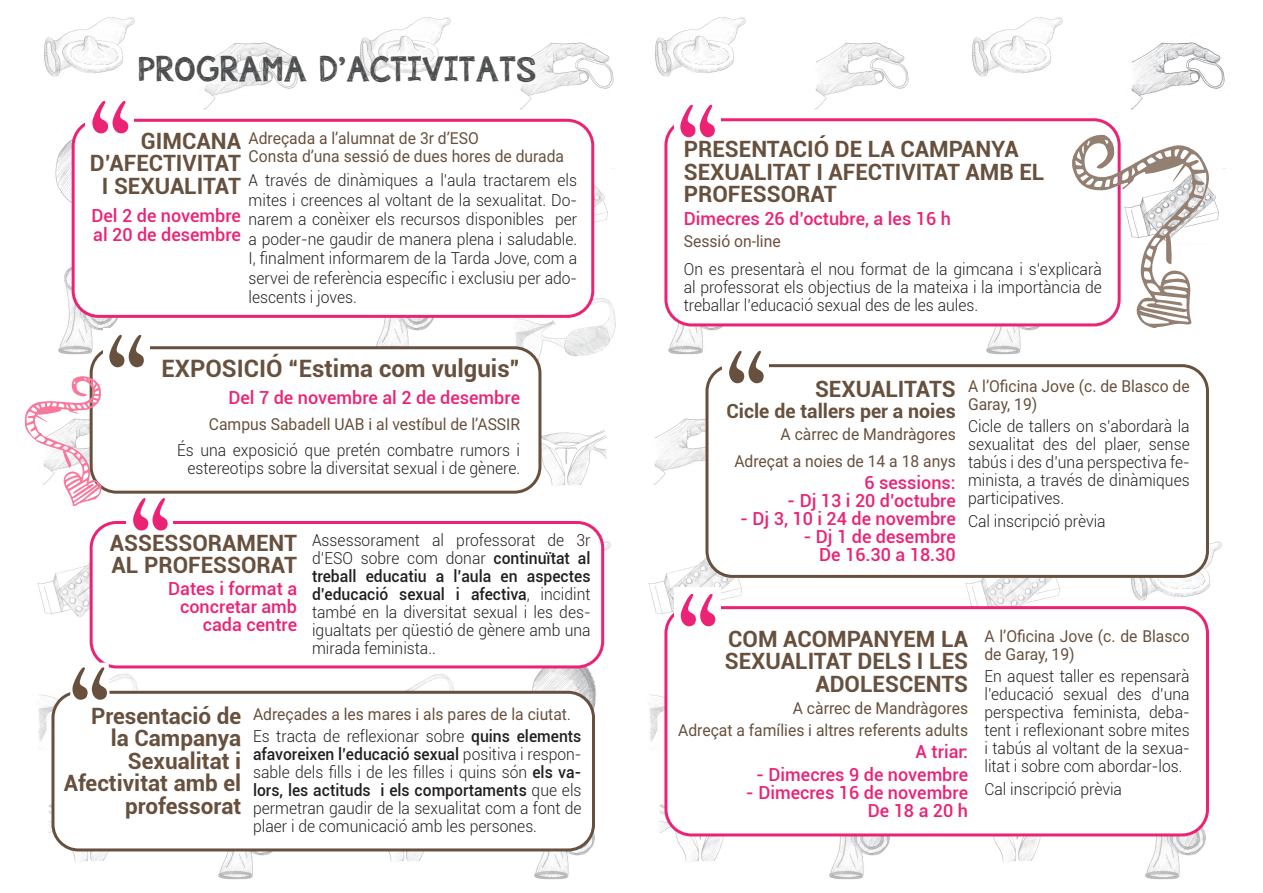
<style>
.page{position:relative;width:1263px;height:893px;background:#fff}
.page>*{position:absolute;margin:0;border:0;box-sizing:border-box;transform-origin:0 0}
.t1{font:35.85px "appleberry";letter-spacing:.03em;color:#4b4c4d}
.t2{font:700 24px "Roboto";color:#67503d}
.t3{font:700 22.5px/22.5px "Roboto";color:#67503d;text-align:right}
.t4{font:700 19.5px "Roboto";color:#67503d}
.t5{font:500 18px/19.5px "Roboto";color:#ec2275}
.t6{font:300 16.5px/18px "Roboto";color:#231f20;text-align:justify;scale:.95 1}
.t7{font:16.5px/18px "Roboto";color:#67503d;scale:.95 1}
.s1{font-weight:500}
.s2{font-weight:300;color:#231f20}
</style>
<div class="page">
<img style="left:204px;top:42px;width:94px;height:68px">
<img style="left:218px;top:851px;width:57px;height:29px">
<img style="left:529px;top:654px;width:72px;height:54px">
<img style="left:520px;top:42px;width:94px;height:68px">
<img style="left:603px;top:540px;width:8px;height:62px">
<img style="left:594px;top:169px;width:14px;height:76px">
<img style="left:534px;top:831px;width:61px;height:49px">
<img style="left:515px;top:298px;width:101px;height:79px">
<img style="left:530px;top:428px;width:77px;height:59px">
<img style="left:815px;top:42px;width:94px;height:68px">
<img style="left:829px;top:836px;width:62px;height:44px">
<img style="left:1131px;top:42px;width:94px;height:68px">
<img style="left:1130px;top:541px;width:92px;height:60px">
<img style="left:1211px;top:191px;width:8px;height:30px">
<img style="left:1145px;top:821px;width:61px;height:59px">
<img style="left:55px;top:129px;width:24px;height:85px">
<img style="left:43px;top:17px;width:92px;height:60px">
<img style="left:37px;top:544px;width:53px;height:76px">
<img style="left:58px;top:266px;width:60px;height:91px">
<img style="left:38px;top:674px;width:102px;height:76px">
<img style="left:48px;top:804px;width:83px;height:58px">
<img style="left:359px;top:17px;width:92px;height:60px">
<img style="left:376px;top:318px;width:58px;height:28px">
<img style="left:352px;top:674px;width:104px;height:17px">
<img style="left:362px;top:851px;width:85px;height:11px">
<img style="left:654px;top:418px;width:51px;height:67px">
<img style="left:654px;top:17px;width:92px;height:60px">
<img style="left:648px;top:558px;width:94px;height:62px">
<img style="left:668px;top:311px;width:62px;height:44px">
<img style="left:649px;top:694px;width:15px;height:56px">
<img style="left:659px;top:804px;width:82px;height:58px">
<img style="left:971px;top:17px;width:92px;height:60px">
<img style="left:965px;top:578px;width:95px;height:28px">
<img style="left:985px;top:326px;width:62px;height:29px">
<img style="left:973px;top:836px;width:86px;height:26px">
<div style="left:73px;top:120px;width:520px;height:196px;background:#fff;border-radius:26px"></div>
<div style="left:72px;top:119px;width:522px;height:199px;border:3px solid #ec2275;border-radius:26px"></div>
<div style="left:85px;top:94px;width:49px;height:46px;background:#fff"></div>
<svg style="left:92px;top:101px;width:36px;height:32px"></svg>
<div style="left:91px;top:522px;width:512px;height:145px;background:#fff;border-radius:26px"></div>
<div style="left:90px;top:521px;width:514px;height:147px;border:3px solid #ec2275;border-radius:26px"></div>
<div style="left:127px;top:491px;width:46px;height:46px;background:#fff"></div>
<svg style="left:133px;top:498px;width:35px;height:32px"></svg>
<div style="left:707px;top:366px;width:500px;height:210px;background:#fff;border-radius:26px"></div>
<div style="left:705px;top:364px;width:504px;height:214px;border:3px solid #67503d;border-radius:26px"></div>
<div style="left:722px;top:344px;width:47px;height:46px;background:#fff"></div>
<svg style="left:729px;top:351px;width:35px;height:32px"></svg>
<div style="left:666px;top:120px;width:453px;height:205px;background:#fff;border-radius:26px"></div>
<div style="left:664px;top:118px;width:457px;height:208px;border:3px solid #ec2275;border-radius:26px"></div>
<div style="left:674px;top:98px;width:46px;height:46px;background:#fff"></div>
<svg style="left:680px;top:105px;width:35px;height:32px"></svg>
<svg style="left:1071px;top:134px;width:140px;height:194px"></svg>
<div style="left:91px;top:348px;width:449px;height:144px;background:#fff;border-radius:26px"></div>
<div style="left:90px;top:346px;width:451px;height:148px;border:3px solid #67503d;border-radius:26px"></div>
<div style="left:103px;top:328px;width:46px;height:46px;background:#fff"></div>
<svg style="left:109px;top:335px;width:35px;height:32px"></svg>
<svg style="left:25px;top:376px;width:77px;height:131px"></svg>
<div style="left:53px;top:692px;width:540px;height:158px;background:#fff;border-radius:26px"></div>
<div style="left:51px;top:691px;width:544px;height:160px;border:3px solid #67503d;border-radius:26px"></div>
<svg style="left:69px;top:662px;width:41px;height:38px"></svg>
<div style="left:666px;top:608px;width:541px;height:227px;background:#fff;border-radius:26px"></div>
<div style="left:664px;top:606px;width:545px;height:230px;border:3px solid #ec2275;border-radius:26px"></div>
<div style="left:674px;top:587px;width:47px;height:46px;background:#fff"></div>
<svg style="left:681px;top:594px;width:34px;height:32px"></svg>
<p class="t1" style="left:139px;top:45px;width:399px">PROGRAMA D’ACTIVITATS</p>
<p class="t7" style="left:249px;top:129px;width:244px">Adreçada a l’alumnat de 3r d’ESO</p>
<p class="t7" style="left:249px;top:147px;width:334px">Consta d’una sessió de dues hores de durada</p>
<p class="t6" style="left:249px;top:170px;width:347px;line-height:19.5px">A través de dinàmiques a l’aula tractarem els mites i creences al voltant de la sexualitat. Do&shy;narem a conèixer els recursos disponibles per a poder-ne gaudir de manera plena i saludable.<br>I, finalment informarem de la Tarda Jove, com a servei de referència específic i exclusiu per ado&shy;lescents i joves.</p>
<p class="t3" style="left:90px;top:129px;width:153px">GIMCANA<br>D’AFECTIVITAT<br>I SEXUALITAT</p>
<p class="t5" style="left:91px;top:205px;width:151px">Del 2 de novembre al 20 de desembre</p>
<p class="t2" style="left:161px;top:352px;width:360px">EXPOSICIÓ “Estima com vulguis”</p>
<p class="t5" style="left:228px;top:387px;width:293px">Del 7 de novembre al 2 de desembre</p>
<p class="t7" style="left:209px;top:414px;width:329px">Campus Sabadell UAB i al vestíbul de l’ASSIR</p>
<p class="t6" style="left:177px;top:441px;width:363px;text-align:right">És una exposició que pretén combatre rumors i estereotips sobre la diversitat sexual i de gènere.</p>
<p class="t3" style="left:110px;top:530px;width:189px;text-align:left">ASSESSORAMENT<br>AL PROFESSORAT</p>
<p class="t5" style="left:168px;top:579px;width:130px;line-height:18px;text-align:right">Dates i format a concretar amb</p>
<p class="t5" style="left:203px;top:614px;width:96px">cada centre</p>
<p class="t6" style="left:312px;top:531px;width:295px">Assessorament al professorat de 3r d’ESO sobre com donar <span class="s1">continuïtat al treball educatiu a l’aula en aspectes d’educació sexual i afectiva</span>, incidint també en la diversitat sexual i les des&shy;igualtats per qüestió de gènere amb una mirada feminista..</p>
<p class="t3" style="left:64px;top:703px;width:179px">Presentació de<br>la Campanya<br>Sexualitat i<br>Afectivitat amb el professorat</p>
<p class="t7" style="left:253px;top:705px;width:336px">Adreçades a les mares i als pares de la ciutat<span class="s2">.</span></p>
<p class="t6" style="left:253px;top:727px;width:347px">Es tracta de reflexionar sobre <span class="s1">quins elements afavoreixen l’educació sexual</span> positiva i respon&shy;sable dels fills i de les filles i quins són <span class="s1">els va&shy;lors, les actituds i els comportaments</span> que els permetran gaudir de la sexualitat com a font de plaer i de comunicació amb les persones.</p>
<p class="t3" style="left:684px;top:137px;width:362px;text-align:left">PRESENTACIÓ DE LA CAMPANYA<br>SEXUALITAT I AFECTIVITAT AMB EL<br>PROFESSORAT</p>
<p class="t5" style="left:684px;top:208px;width:269px">Dimecres 26 d’octubre, a les 16 h</p>
<p class="t7" style="left:684px;top:231px;width:103px">Sessió on-line</p>
<p class="t6" style="left:684px;top:260px;width:441px">On es presentarà el nou format de la gimcana i s’explicarà al professorat els objectius de la mateixa i la importància de treballar l’educació sexual des de les aules.</p>
<p class="t3" style="left:815px;top:376px;width:142px">SEXUALITATS</p>
<p class="t4" style="left:726px;top:397px;width:231px">Cicle de tallers per a noies</p>
<p class="t7" style="left:780px;top:424px;width:186px">A càrrec de Mandràgores</p>
<p class="t7" style="left:734px;top:451px;width:235px">Adreçat a noies de 14 a 18 anys</p>
<p class="t5" style="left:864px;top:472px;width:93px">6 sessions:</p>
<p class="t5" style="left:787px;top:490px;width:170px">- Dj 13 i 20 d’octubre</p>
<p class="t5" style="left:740px;top:508px;width:217px">- Dj 3, 10 i 24 de novembre</p>
<p class="t5" style="left:803px;top:526px;width:154px">- Dj 1 de desembre</p>
<p class="t5" style="left:819px;top:544px;width:138px">De 16.30 a 18.30</p>
<p class="t7" style="left:968px;top:377px;width:235px">A l’Oficina Jove (c. de Blasco de<br>Garay, 19)</p>
<p class="t6" style="left:968px;top:417px;width:235px">Cicle de tallers on s’abordarà la sexualitat des del plaer, sense tabús i des d’una perspectiva fe&shy;minista, a través de dinàmiques participatives.</p>
<p class="t6" style="left:968px;top:511px;width:146px">Cal inscripció prèvia</p>
<p class="t3" style="left:725px;top:626px;width:245px">COM ACOMPANYEM LA<br>SEXUALITAT DELS I LES<br>ADOLESCENTS</p>
<p class="t7" style="left:793px;top:698px;width:186px">A càrrec de Mandràgores</p>
<p class="t7" style="left:678px;top:721px;width:307px">Adreçat a famílies i altres referents adults</p>
<p class="t5" style="left:916px;top:742px;width:54px">A triar:</p>
<p class="t5" style="left:756px;top:764px;width:213px">- Dimecres 9 de novembre</p>
<p class="t5" style="left:746px;top:782px;width:224px">- Dimecres 16 de novembre</p>
<p class="t5" style="left:868px;top:800px;width:102px">De 18 a 20 h</p>
<p class="t7" style="left:984px;top:627px;width:218px">A l’Oficina Jove (c. de Blasco de Garay, 19)</p>
<p class="t6" style="left:984px;top:667px;width:218px">En aquest taller es repensarà l’educació sexual des d’una perspectiva feminista, deba&shy;tent i reflexionant sobre mites i tabús al voltant de la sexua&shy;litat i sobre com abordar-los.</p>
<p class="t6" style="left:984px;top:779px;width:146px">Cal inscripció prèvia</p>
</div>
